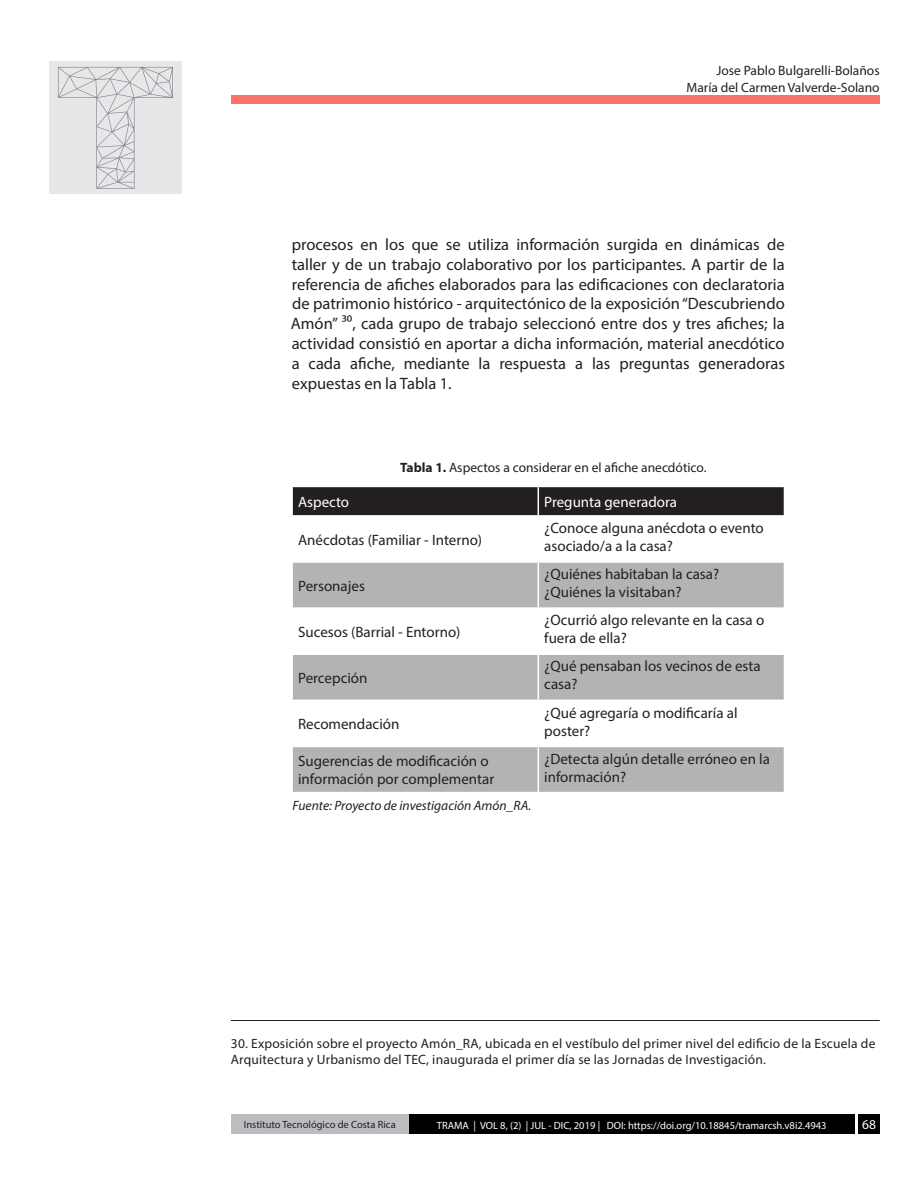
<style>
.page{position:relative;width:918px;height:1188px;background:#fff}
.page>*{position:absolute;margin:0;border:0;box-sizing:border-box;transform-origin:0 0}
.Texto_Trama{font:16.5px/19.8px "Myriad Pro";color:#231f20;text-align:justify}
.Tablas{font:15px/18px "Myriad Pro";color:#231f20}
.Tablas-2{font:15px "Myriad Pro";color:#fff}
.Créditos_del_autor{font:13.5px/16.2px "Myriad Pro";letter-spacing:.015em;color:#231f20;text-align:right}
.t1{font:italic 13.5px "Myriad Pro";color:#231f20}
.t2{font:13.5px "Myriad Pro";color:#fff}
.t3{font:10.5px "Myriad Pro";color:#fff}
.t4{font:10.5px "Myriad Pro";color:#231f20}
.s1{font-weight:700}
</style>
<div class="page">
<div style="left:231px;top:96px;width:649px;height:8px;background:#fa7268"></div>
<div style="left:49px;top:62px;width:133px;height:132px;background:#e6e7e9"></div>
<svg style="left:58px;top:67px;width:115px;height:122px"></svg>
<div style="left:409px;top:1115px;width:446px;height:19px;background:#000"></div>
<div style="left:858px;top:1115px;width:22px;height:19px;background:#000"></div>
<div style="left:231px;top:1115px;width:178px;height:19px;background:#bcbdc0"></div>
<hr style="left:231px;top:1020px;width:649px;height:1px;background:#231f20">
<svg style="left:293px;top:563px;width:491px;height:229px;fill:#b2b4b3"></svg>
<svg style="left:292px;top:486px;width:493px;height:29px;background:#2d292a"></svg>
<hr style="left:538px;top:563px;width:1px;height:44px;background:#fff">
<hr style="left:291px;top:746px;width:247px;height:1px;background:#fff">
<hr style="left:538px;top:746px;width:247px;height:1px;background:#fff">
<hr style="left:538px;top:655px;width:1px;height:45px;background:#fff">
<hr style="left:291px;top:607px;width:247px;height:2px;background:#fff">
<hr style="left:538px;top:607px;width:247px;height:2px;background:#fff">
<hr style="left:538px;top:609px;width:1px;height:44px;background:#fff">
<hr style="left:291px;top:653px;width:247px;height:2px;background:#fff">
<hr style="left:538px;top:653px;width:247px;height:2px;background:#fff">
<hr style="left:291px;top:700px;width:247px;height:1px;background:#fff">
<hr style="left:538px;top:700px;width:247px;height:1px;background:#fff">
<hr style="left:538px;top:701px;width:1px;height:45px;background:#fff">
<hr style="left:538px;top:747px;width:1px;height:45px;background:#fff">
<p class="Créditos_del_autor" style="left:686px;top:63px;width:195px">Jose Pablo Bulgarelli-Bolaños<br>María del Carmen Valverde-Solano</p>
<p class="Texto_Trama" style="left:291px;top:234px;width:496px">procesos en los que se utiliza información surgida en dinámicas de taller y de un trabajo colaborativo por los participantes. A partir de la referencia de afiches elaborados para las edificaciones con declaratoria de patrimonio histórico - arquitectónico de la exposición “Descubriendo Amón” 30, cada grupo de trabajo seleccionó entre dos y tres afiches; la actividad consistió en aportar a dicha información, material anecdótico a cada afiche, mediante la respuesta a las preguntas generadoras expuestas en la Tabla 1.</p>
<p class="Créditos_del_autor" style="left:400px;top:459px;width:308px"><span class="s1">Tabla 1.</span> Aspectos a considerar en el afiche anecdótico.</p>
<p class="Tablas-2" style="left:298px;top:493px;width:53px">Aspecto</p>
<p class="Tablas-2" style="left:544px;top:493px;width:134px">Pregunta generadora</p>
<p class="Tablas" style="left:298px;top:530px;width:186px">Anécdotas (Familiar - Interno)</p>
<p class="Tablas" style="left:544px;top:519px;width:221px">¿Conoce alguna anécdota o evento asociado/a a la casa?</p>
<p class="Tablas" style="left:298px;top:576px;width:68px">Personajes</p>
<p class="Tablas" style="left:544px;top:565px;width:176px">¿Quiénes habitaban la casa? ¿Quiénes la visitaban?</p>
<p class="Tablas" style="left:298px;top:623px;width:164px">Sucesos (Barrial - Entorno)</p>
<p class="Tablas" style="left:544px;top:611px;width:221px">¿Ocurrió algo relevante en la casa o fuera de ella?</p>
<p class="Tablas" style="left:298px;top:669px;width:71px">Percepción</p>
<p class="Tablas" style="left:544px;top:657px;width:218px">¿Qué pensaban los vecinos de esta casa?</p>
<p class="Tablas" style="left:298px;top:715px;width:103px">Recomendación</p>
<p class="Tablas" style="left:544px;top:703px;width:195px">¿Qué agregaría o modificaría al poster?</p>
<p class="Tablas" style="left:298px;top:752px;width:198px">Sugerencias de modificación o información por complementar</p>
<p class="Tablas" style="left:544px;top:749px;width:227px">¿Detecta algún detalle erróneo en la información?</p>
<p class="t1" style="left:293px;top:797px;width:240px">Fuente: Proyecto de investigación Amón_RA.</p>
<p class="Créditos_del_autor" style="left:231px;top:1035px;width:646px;text-align:left">30. Exposición sobre el proyecto Amón_RA, ubicada en el vestíbulo del primer nivel del edificio de la Escuela de<br>Arquitectura y Urbanismo del TEC, inaugurada el primer día se las Jornadas de Investigación.</p>
<p class="t4" style="left:244px;top:1118px;width:153px">Instituto Tecnológico de Costa Rica</p>
<p class="t3" style="left:437px;top:1119px;width:391px">TRAMA | VOL 8, (2) | JUL - DIC, 2019 | DOI: https://doi.org/10.18845/tramarcsh.v8i2.4943</p>
<p class="t2" style="left:862px;top:1116px;width:15px">68</p>
</div>
